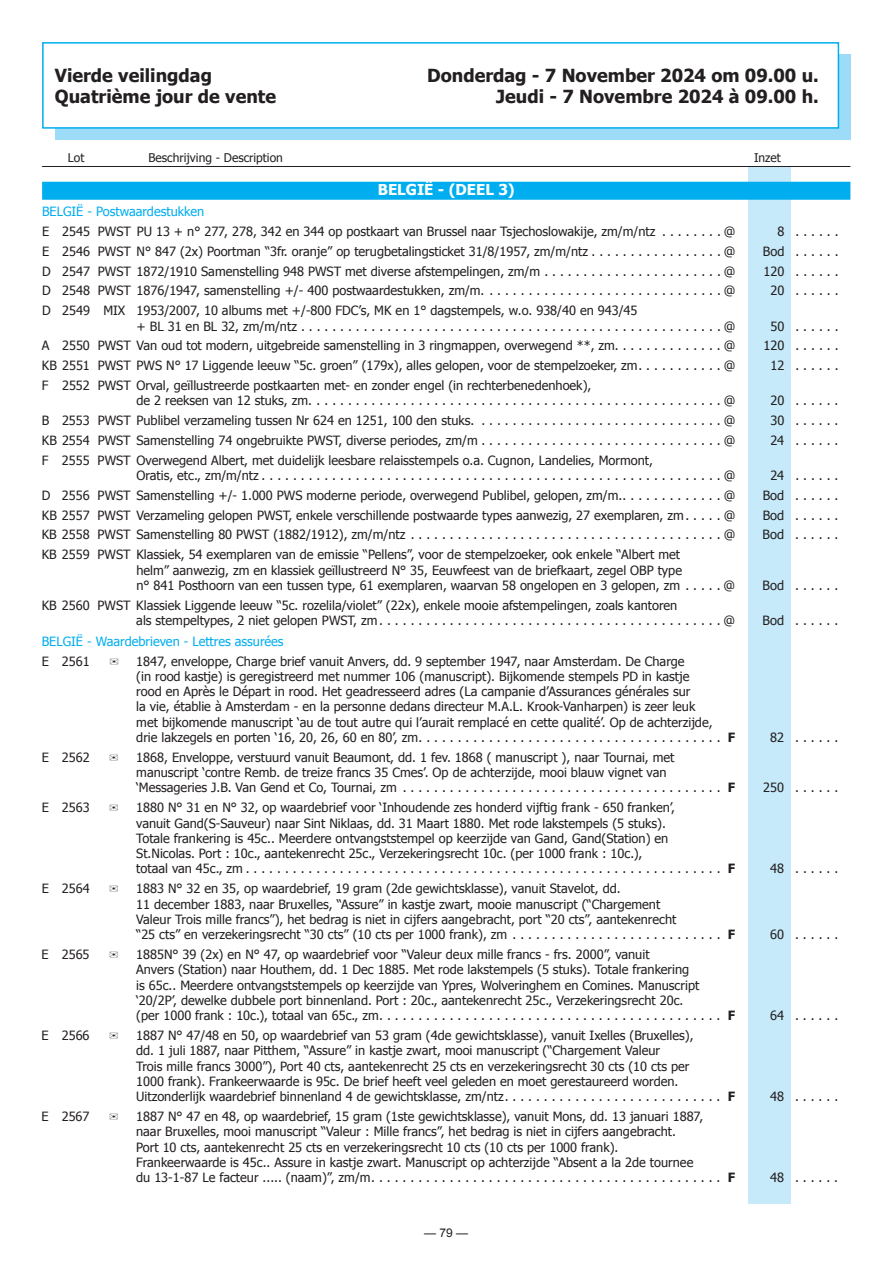
<style>
.page{position:relative;width:893px;height:1264px;background:#fff}
.page>*{position:absolute;margin:0;border:0;box-sizing:border-box;transform-origin:0 0}
.t1{font:700 18px "Tahoma";color:#231f20}
.t2{font:700 15px "Tahoma";color:#fff}
.t3{font:12.75px/15.3px "Tahoma";color:#231f20}
.t4{font:12.75px "Tahoma";color:#00aeef}
.t5{font:12px "Tahoma";color:#231f20}
.t6{font:12px "Arial";color:#231f20}
.s1{font-weight:700}
</style>
<div class="page">
<div style="left:748px;top:166px;width:42px;height:1038px;background:#c6eafa"></div>
<hr style="left:42px;top:166px;width:808px;height:1px;background:#231f20">
<div style="left:42px;top:182px;width:808px;height:18px;background:#00aeef"></div>
<div style="left:55px;top:55px;width:795px;height:85px;background:#9cdcf8"></div>
<div style="left:42px;top:42px;width:797px;height:87px;background:#fff;border:2px solid #00aeef"></div>
<h1 class="t1" style="left:55px;top:63px;width:159px">Vierde veilingdag</h1>
<h1 class="t1" style="left:427px;top:63px;width:393px">Donderdag - 7 November 2024 om 09.00 u.</h1>
<h1 class="t1" style="left:55px;top:84px;width:223px">Quatrième jour de vente</h1>
<h1 class="t1" style="left:496px;top:84px;width:324px">Jeudi - 7 Novembre 2024 à 09.00 h.</h1>
<p class="t5" style="left:68px;top:149px;width:18px">Lot</p>
<p class="t5" style="left:148px;top:149px;width:136px">Beschrijving - Description</p>
<p class="t5" style="left:754px;top:149px;width:28px">Inzet</p>
<p class="t2" style="left:378px;top:179px;width:138px">BELGIË - (DEEL 3)</p>
<p class="t4" style="left:42px;top:203px;width:164px">BELGIË - Postwaardestukken</p>
<p class="t3" style="left:42px;top:223px;width:695px">E 2545 PWST PU 13 + n° 277, 278, 342 en 344 op postkaart van Brussel naar Tsjechoslowakije, zm/m/ntz . . . . . . . @</p>
<p class="t3" style="left:777px;top:223px;width:63px">8 . . . . . .</p>
<p class="t3" style="left:42px;top:243px;width:695px">E 2546 PWST N° 847 (2x) Poortman “3fr. oranje” op terugbetalingsticket 31/8/1957, zm/m/ntz . . . . . . . . . . . . . . . . @</p>
<p class="t3" style="left:762px;top:243px;width:77px">Bod . . . . . .</p>
<p class="t3" style="left:42px;top:263px;width:695px">D 2547 PWST 1872/1910 Samenstelling 948 PWST met diverse afstempelingen, zm/m . . . . . . . . . . . . . . . . . . . . . . @</p>
<p class="t3" style="left:763px;top:263px;width:77px">120 . . . . . .</p>
<p class="t3" style="left:42px;top:283px;width:695px">D 2548 PWST 1876/1947, samenstelling +/- 400 postwaardestukken, zm/m. . . . . . . . . . . . . . . . . . . . . . . . . . . . . . @</p>
<p class="t3" style="left:770px;top:283px;width:70px">20 . . . . . .</p>
<p class="t3" style="left:137px;top:302px;width:600px;text-indent:-95px">D 2549 MIX 1953/2007, 10 albums met +/-800 FDC’s, MK en 1° dagstempels, w.o. 938/40 en 943/45<br>+ BL 31 en BL 32, zm/m/ntz . . . . . . . . . . . . . . . . . . . . . . . . . . . . . . . . . . . . . . . . . . . . . . . . . . . . . @</p>
<p class="t3" style="left:770px;top:318px;width:70px">50 . . . . . .</p>
<p class="t3" style="left:42px;top:337px;width:695px">A 2550 PWST Van oud tot modern, uitgebreide samenstelling in 3 ringmappen, overwegend **, zm. . . . . . . . . . . . . @</p>
<p class="t3" style="left:763px;top:337px;width:77px">120 . . . . . .</p>
<p class="t3" style="left:42px;top:357px;width:695px">KB 2551 PWST PWS N° 17 Liggende leeuw “5c. groen” (179x), alles gelopen, voor de stempelzoeker, zm . . . . . . . . . . @</p>
<p class="t3" style="left:770px;top:357px;width:70px">12 . . . . . .</p>
<p class="t3" style="left:136px;top:377px;width:600px;text-indent:-95px">F 2552 PWST Orval, geïllustreerde postkaarten met- en zonder engel (in rechterbenedenhoek),<br>de 2 reeksen van 12 stuks, zm. . . . . . . . . . . . . . . . . . . . . . . . . . . . . . . . . . . . . . . . . . . . . . . . . . . . @</p>
<p class="t3" style="left:770px;top:392px;width:70px">20 . . . . . .</p>
<p class="t3" style="left:42px;top:412px;width:695px">B 2553 PWST Publibel verzameling tussen Nr 624 en 1251, 100 den stuks. . . . . . . . . . . . . . . . . . . . . . . . . . . . . . . @</p>
<p class="t3" style="left:770px;top:412px;width:70px">30 . . . . . .</p>
<p class="t3" style="left:42px;top:432px;width:695px">KB 2554 PWST Samenstelling 74 ongebruikte PWST, diverse periodes, zm/m . . . . . . . . . . . . . . . . . . . . . . . . . . . . . . @</p>
<p class="t3" style="left:770px;top:432px;width:70px">24 . . . . . .</p>
<p class="t3" style="left:136px;top:452px;width:600px;text-indent:-95px">F 2555 PWST Overwegend Albert, met duidelijk leesbare relaisstempels o. a. Cugnon, Landelies, Mormont,<br>Oratis, etc., zm/m/ntz . . . . . . . . . . . . . . . . . . . . . . . . . . . . . . . . . . . . . . . . . . . . . . . . . . . . . . . . . . @</p>
<p class="t3" style="left:770px;top:467px;width:70px">24 . . . . . .</p>
<p class="t3" style="left:42px;top:487px;width:695px">D 2556 PWST Samenstelling +/- 1. 000 PWS moderne periode, overwegend Publibel, gelopen, zm/m. . . . . . . . . . . . . @</p>
<p class="t3" style="left:762px;top:487px;width:77px">Bod . . . . . .</p>
<p class="t3" style="left:42px;top:507px;width:695px">KB 2557 PWST Verzameling gelopen PWST, enkele verschillende postwaarde types aanwezig, 27 exemplaren, zm . . . . @</p>
<p class="t3" style="left:762px;top:507px;width:77px">Bod . . . . . .</p>
<p class="t3" style="left:42px;top:526px;width:695px">KB 2558 PWST Samenstelling 80 PWST (1882/1912), zm/m/ntz . . . . . . . . . . . . . . . . . . . . . . . . . . . . . . . . . . . . . . . @</p>
<p class="t3" style="left:762px;top:526px;width:77px">Bod . . . . . .</p>
<p class="t3" style="left:136px;top:546px;width:600px;text-indent:-95px">KB 2559 PWST Klassiek, 54 exemplaren van de emissie “Pellens”, voor de stempelzoeker, ook enkele “Albert met<br>helm” aanwezig, zm en klassiek geïllustreerd N° 35, Eeuwfeest van de briefkaart, zegel OBP type<br>n° 841 Posthoorn van een tussen type, 61 exemplaren, waarvan 58 ongelopen en 3 gelopen, zm . . . . @</p>
<p class="t3" style="left:762px;top:577px;width:77px">Bod . . . . . .</p>
<p class="t3" style="left:136px;top:597px;width:600px;text-indent:-95px">KB 2560 PWST Klassiek Liggende leeuw “5c. rozelila/violet” (22x), enkele mooie afstempelingen, zoals kantoren<br>als stempeltypes, 2 niet gelopen PWST, zm . . . . . . . . . . . . . . . . . . . . . . . . . . . . . . . . . . . . . . . . . . . @</p>
<p class="t4" style="left:42px;top:633px;width:243px">BELGIË - Waardebrieven - Lettres assurées</p>
<p class="t3" style="left:42px;top:652px;width:49px">E 2561</p>
<p class="t3" style="left:136px;top:652px;width:600px">1847, enveloppe, Charge brief vanuit Anvers, dd. 9 september 1947, naar Amsterdam. De Charge<br>(in rood kastje) is geregistreerd met nummer 106 (manuscript). Bijkomende stempels PD in kastje<br>rood en Après le Départ in rood. Het geadresseerd adres (La campanie d’Assurances générales sur<br>la vie, établie à Amsterdam - en la personne dedans directeur M.A.L. Krook-Vanharpen) is zeer leuk<br>met bijkomende manuscript ‘au de tout autre qui l’aurait remplacé en cette qualité’. Op de achterzijde, drie lakzegels en porten ‘16, 20, 26, 60 en 80’, zm . . . . . . . . . . . . . . . . . . . . . . . . . . . . . . . . . . . . . . . <span class="s1">F</span></p>
<p class="t3" style="left:42px;top:749px;width:49px">E 2562</p>
<p class="t3" style="left:136px;top:749px;width:600px">1868, Enveloppe, verstuurd vanuit Beaumont, dd. 1 fev. 1868 ( manuscript ), naar Tournai, met manuscript ‘contre Remb. de treize francs 35 Cmes’. Op de achterzijde, mooi blauw vignet van ‘Messageries J. B. Van Gend et Co, Tournai, zm . . . . . . . . . . . . . . . . . . . . . . . . . . . . . . . . . . . . . . . . . <span class="s1">F</span></p>
<p class="t3" style="left:42px;top:799px;width:49px">E 2563</p>
<p class="t3" style="left:136px;top:799px;width:600px">1880 N° 31 en N° 32, op waardebrief voor ‘Inhoudende zes honderd vijftig frank - 650 franken’,<br>vanuit Gand(S-Sauveur) naar Sint Niklaas, dd. 31 Maart 1880. Met rode lakstempels (5 stuks).<br>Totale frankering is 45c.. Meerdere ontvangststempel op keerzijde van Gand, Gand(Station) en<br>St.Nicolas. Port : 10c., aantekenrecht 25c., Verzekeringsrecht 10c. (per 1000 frank : 10c.),<br>totaal van 45c., zm . . . . . . . . . . . . . . . . . . . . . . . . . . . . . . . . . . . . . . . . . . . . . . . . . . . . . . . . . . . . . <span class="s1">F</span></p>
<p class="t3" style="left:42px;top:880px;width:49px">E 2564</p>
<p class="t3" style="left:136px;top:880px;width:600px">1883 N° 32 en 35, op waardebrief, 19 gram (2de gewichtsklasse), vanuit Stavelot, dd.<br>11 december 1883, naar Bruxelles, “Assure” in kastje zwart, mooie manuscript (“Chargement<br>Valeur Trois mille francs”), het bedrag is niet in cijfers aangebracht, port “20 cts”, aantekenrecht<br>“25 cts” en verzekeringsrecht “30 cts” (10 cts per 1000 frank), zm . . . . . . . . . . . . . . . . . . . . . . . . . . . <span class="s1">F</span></p>
<p class="t3" style="left:42px;top:946px;width:49px">E 2565</p>
<p class="t3" style="left:136px;top:946px;width:600px">1885N° 39 (2x) en N° 47, op waardebrief voor “Valeur deux mille francs - frs. 2000”, vanuit<br>Anvers (Station) naar Houthem, dd. 1 Dec 1885. Met rode lakstempels (5 stuks). Totale frankering<br>is 65c.. Meerdere ontvangststempels op keerzijde van Ypres, Wolveringhem en Comines. Manuscript ‘20/2P’, dewelke dubbele port binnenland. Port : 20c., aantekenrecht 25c., Verzekeringsrecht 20c.<br>(per 1000 frank : 10c.), totaal van 65c., zm . . . . . . . . . . . . . . . . . . . . . . . . . . . . . . . . . . . . . . . . . . . . <span class="s1">F</span></p>
<p class="t3" style="left:42px;top:1027px;width:49px">E 2566</p>
<p class="t3" style="left:136px;top:1027px;width:600px">1887 N° 47/48 en 50, op waardebrief van 53 gram (4de gewichtsklasse), vanuit Ixelles (Bruxelles),<br>dd. 1 juli 1887, naar Pitthem, “Assure” in kastje zwart, mooi manuscript (“Chargement Valeur<br>Trois mille francs 3000”), Port 40 cts, aantekenrecht 25 cts en verzekeringsrecht 30 cts (10 cts per<br>1000 frank). Frankeerwaarde is 95c. De brief heeft veel geleden en moet gerestaureerd worden.<br>Uitzonderlijk waardebrief binnenland 4 de gewichtsklasse, zm/ntz . . . . . . . . . . . . . . . . . . . . . . . . . . . . <span class="s1">F</span></p>
<p class="t3" style="left:42px;top:1108px;width:49px">E 2567</p>
<p class="t3" style="left:136px;top:1108px;width:600px">1887 N° 47 en 48, op waardebrief, 15 gram (1ste gewichtsklasse), vanuit Mons, dd. 13 januari 1887,<br>naar Bruxelles, mooi manuscript “Valeur : Mille francs”, het bedrag is niet in cijfers aangebracht.<br>Port 10 cts, aantekenrecht 25 cts en verzekeringsrecht 10 cts (10 cts per 1000 frank).<br>Frankeerwaarde is 45c.. Assure in kastje zwart. Manuscript op achterzijde “Absent a la 2de tournee<br>du 13-1-87 Le facteur ..... (naam)”, zm/m . . . . . . . . . . . . . . . . . . . . . . . . . . . . . . . . . . . . . . . . . . . . . <span class="s1">F</span></p>
<p class="t6" style="left:424px;top:1225px;width:46px">— 79 —</p>
<p class="t3" style="left:762px;top:612px;width:77px">Bod . . . . . .</p>
<p class="t3" style="left:770px;top:729px;width:70px">82 . . . . . .</p>
<p class="t3" style="left:763px;top:779px;width:77px">250 . . . . . .</p>
<p class="t3" style="left:770px;top:860px;width:70px">48 . . . . . .</p>
<p class="t3" style="left:770px;top:926px;width:70px">60 . . . . . .</p>
<p class="t3" style="left:770px;top:1007px;width:70px">64 . . . . . .</p>
<p class="t3" style="left:770px;top:1088px;width:70px">48 . . . . . .</p>
<p class="t3" style="left:770px;top:1169px;width:70px">48 . . . . . .</p>
</div>
